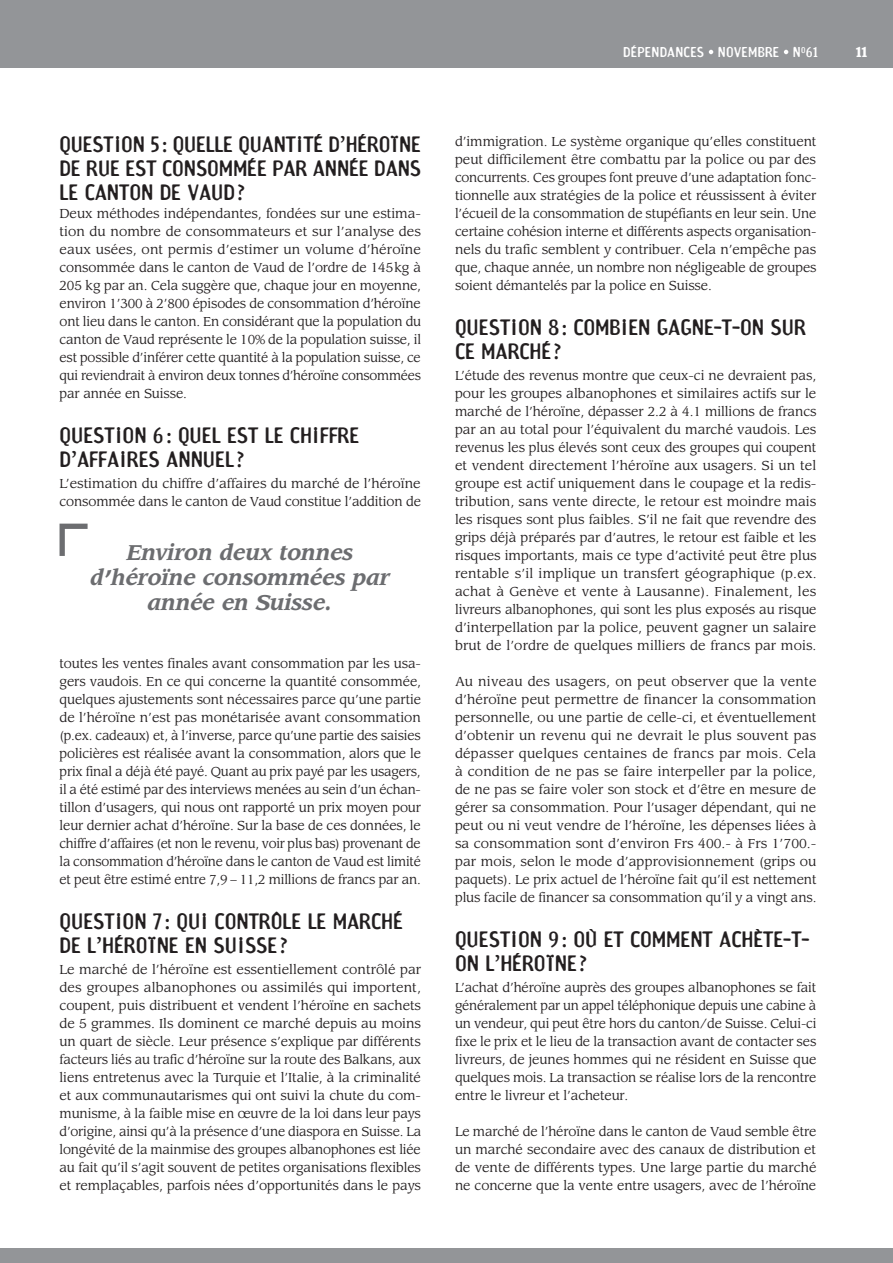
<style>
.page{position:relative;width:893px;height:1263px;background:#fff}
.page>*{position:absolute;margin:0;border:0;box-sizing:border-box;transform-origin:0 0}
.sous_titre_2_lignes{font:21px/24px "Amoebia Sans";color:#231f20}
.sous_titre_3_lignes{font:21px/24px "Amoebia Sans";color:#231f20;text-align:justify}
.t1{font:italic 700 21px/25.2px "Leawood";letter-spacing:-.01em;color:#6c6d70;text-align:center}
.t2{font:13.5px "Amoebia Sans";letter-spacing:.02em;color:#fff}
.t3{font:700 13.5px "Amoebia";color:#fff}
.texte_courant{font:12.75px/18px "Leawood";letter-spacing:-.01em;color:#231f20;text-align:justify}
</style>
<div class="page">
<div style="left:0;top:0;width:893px;height:68px;background:#939598"></div>
<div style="left:0;top:1249px;width:893px;height:14px;background:#939598"></div>
<svg style="left:709px;top:50px;width:4px;height:4px"></svg>
<svg style="left:784px;top:50px;width:4px;height:4px"></svg>
<svg style="left:59px;top:523px;width:29px;height:33px"></svg>
<p class="sous_titre_3_lignes" style="left:60px;top:132px;width:363px">QUESTION 5 : QUELLE QUANTITÉ D’HÉROÏNE DE RUE EST CONSOMMÉE PAR ANNÉE DANS LE CANTON DE VAUD?</p>
<p class="texte_courant" style="left:60px;top:204px;width:363px">Deux méthodes indépendantes, fondées sur une estima&shy;tion du nombre de consommateurs et sur l’analyse des eaux usées, ont permis d’estimer un volume d’héroïne consommée dans le canton de Vaud de l’ordre de 145kg à 205 kg par an. Cela suggère que, chaque jour en moyenne, environ 1’300 à 2’800 épisodes de consommation d’héroïne ont lieu dans le canton. En considérant que la population du canton de Vaud représente le 10% de la population suisse, il est possible d’inférer cette quantité à la population suisse, ce qui reviendrait à environ deux tonnes d’héroïne consommées par année en Suisse.</p>
<p class="sous_titre_2_lignes" style="left:60px;top:423px;width:301px">QUESTION 6: QUEL EST LE CHIFFRE<br>D’AFFAIRES ANNUEL ?</p>
<p class="texte_courant" style="left:60px;top:474px;width:363px">L’estimation du chiffre d’affaires du marché de l’héroïne consommée dans le canton de Vaud constitue l’addition de</p>
<p class="t1" style="left:91px;top:540px;width:301px">Environ deux tonnes d’héroïne consommées par année en Suisse.</p>
<p class="texte_courant" style="left:60px;top:654px;width:363px">toutes les ventes finales avant consommation par les usa&shy;gers vaudois. En ce qui concerne la quantité consommée, quelques ajustements sont nécessaires parce qu’une partie de l’héroïne n’est pas monétarisée avant consommation (p.ex. cadeaux) et, à l’inverse, parce qu’une partie des saisies policières est réalisée avant la consommation, alors que le prix final a déjà été payé. Quant au prix payé par les usagers, il a été estimé par des interviews menées au sein d’un échan&shy;tillon d’usagers, qui nous ont rapporté un prix moyen pour leur dernier achat d’héroïne. Sur la base de ces données, le chiffre d’affaires (et non le revenu, voir plus bas) provenant de la consommation d’héroïne dans le canton de Vaud est limité et peut être estimé entre 7,9 – 11,2 millions de francs par an.</p>
<p class="sous_titre_2_lignes" style="left:60px;top:909px;width:345px">QUESTION 7 : QUI CONTRÔLE LE MARCHÉ<br>DE L’HÉROÏNE EN SUISSE ?</p>
<p class="texte_courant" style="left:60px;top:960px;width:363px">Le marché de l’héroïne est essentiellement contrôlé par des groupes albanophones ou assimilés qui importent, coupent, puis distribuent et vendent l’héroïne en sachets de 5 grammes. Ils dominent ce marché depuis au moins un quart de siècle. Leur présence s’explique par différents facteurs liés au trafic d’héroïne sur la route des Balkans, aux liens entretenus avec la Turquie et l’Italie, à la criminalité et aux communautarismes qui ont suivi la chute du com&shy;munisme, à la faible mise en œuvre de la loi dans leur pays d’origine, ainsi qu’à la présence d’une diaspora en Suisse. La longévité de la mainmise des groupes albanophones est liée au fait qu’il s’agit souvent de petites organisations flexibles et remplaçables, parfois nées d’opportunités dans le pays</p>
<p class="t2" style="left:623px;top:44px;width:197px">DÉPENDANCES NOVEMBRE N<sup>O</sup>61</p>
<p class="t3" style="left:856px;top:45px;width:13px">11</p>
<p class="texte_courant" style="left:455px;top:132px;width:363px">d’immigration. Le système organique qu’elles constituent peut difficilement être combattu par la police ou par des concurrents. Ces groupes font preuve d’une adaptation fonc&shy;tionnelle aux stratégies de la police et réussissent à éviter l’écueil de la consommation de stupéfiants en leur sein. Une certaine cohésion interne et différents aspects organisation&shy;nels du trafic semblent y contribuer. Cela n’empêche pas que, chaque année, un nombre non négligeable de groupes soient démantelés par la police en Suisse.</p>
<p class="sous_titre_2_lignes" style="left:455px;top:315px;width:352px">QUESTION 8: COMBIEN GAGNE-T-ON SUR<br>CE MARCHÉ ?</p>
<p class="texte_courant" style="left:455px;top:366px;width:363px">L’étude des revenus montre que ceux-ci ne devraient pas, pour les groupes albanophones et similaires actifs sur le marché de l’héroïne, dépasser 2.2 à 4.1 millions de francs par an au total pour l’équivalent du marché vaudois. Les revenus les plus élevés sont ceux des groupes qui coupent et vendent directement l’héroïne aux usagers. Si un tel groupe est actif uniquement dans le coupage et la redis&shy;tribution, sans vente directe, le retour est moindre mais les risques sont plus faibles. S’il ne fait que revendre des grips déjà préparés par d’autres, le retour est faible et les risques importants, mais ce type d’activité peut être plus rentable s’il implique un transfert géographique (p.ex. achat à Genève et vente à Lausanne). Finalement, les livreurs albanophones, qui sont les plus exposés au risque d’interpellation par la police, peuvent gagner un salaire brut de l’ordre de quelques milliers de francs par mois.</p>
<p class="texte_courant" style="left:455px;top:672px;width:363px">Au niveau des usagers, on peut observer que la vente d’héroïne peut permettre de financer la consommation personnelle, ou une partie de celle-ci, et éventuellement d’obtenir un revenu qui ne devrait le plus souvent pas dépasser quelques centaines de francs par mois. Cela à condition de ne pas se faire interpeller par la police, de ne pas se faire voler son stock et d’être en mesure de gérer sa consommation. Pour l’usager dépendant, qui ne peut ou ni veut vendre de l’héroïne, les dépenses liées à sa consommation sont d’environ Frs 400.- à Frs 1’700.- par mois, selon le mode d’approvisionnement (grips ou paquets). Le prix actuel de l’héroïne fait qu’il est nettement plus facile de financer sa consommation qu’il y a vingt ans.</p>
<p class="sous_titre_2_lignes" style="left:455px;top:927px;width:355px">QUESTION 9: OÙ ET COMMENT ACHÈTE-T-<br>ON L’HÉROÏNE ?</p>
<p class="texte_courant" style="left:455px;top:978px;width:363px">L’achat d’héroïne auprès des groupes albanophones se fait généralement par un appel téléphonique depuis une cabine à un vendeur, qui peut être hors du canton/de Suisse. Celui-ci fixe le prix et le lieu de la transaction avant de contacter ses livreurs, de jeunes hommes qui ne résident en Suisse que quelques mois. La transaction se réalise lors de la rencontre entre le livreur et l’acheteur.</p>
<p class="texte_courant" style="left:455px;top:1122px;width:363px">Le marché de l’héroïne dans le canton de Vaud semble être un marché secondaire avec des canaux de distribution et de vente de différents types. Une large partie du marché ne concerne que la vente entre usagers, avec de l’héroïne</p>
</div>
